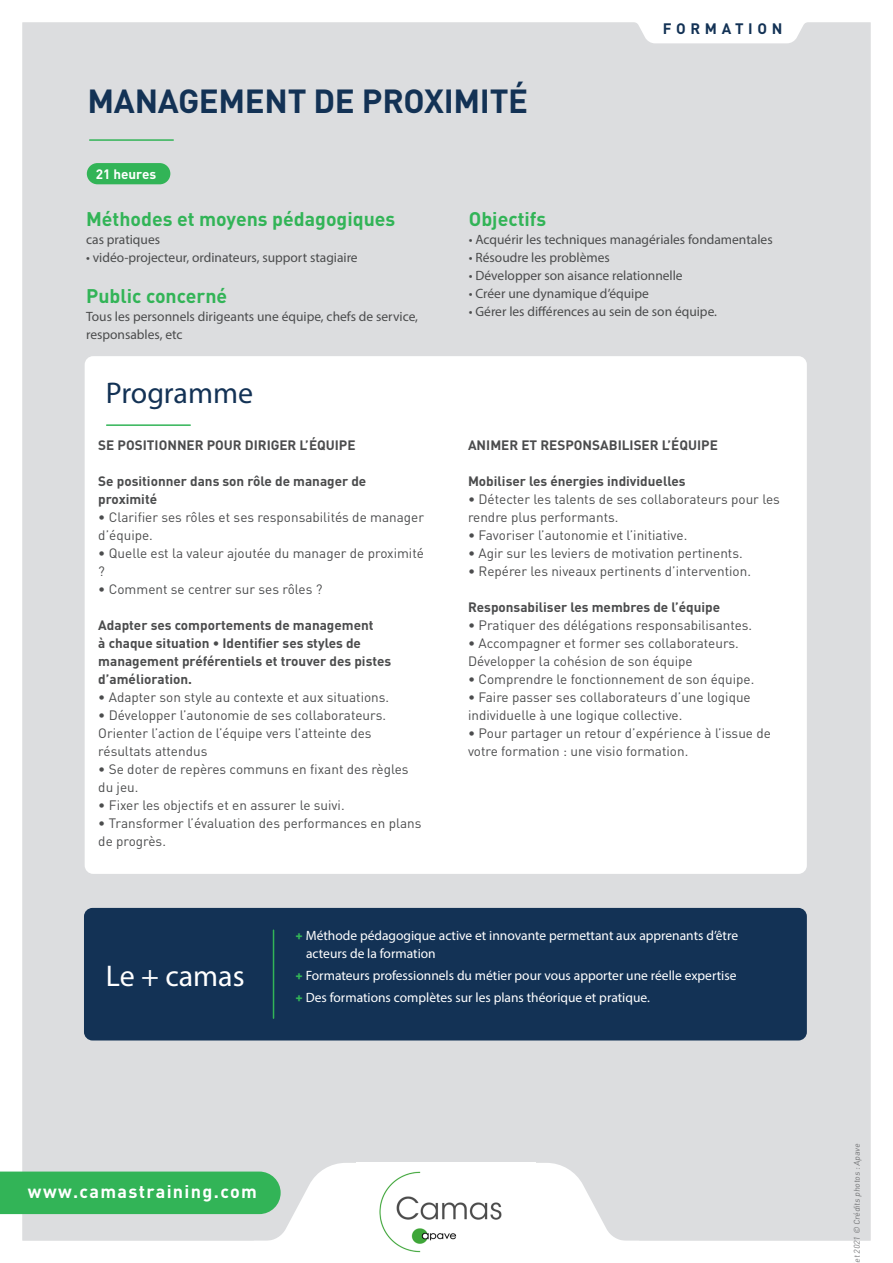
<style>
.page{position:relative;width:893px;height:1263px;background:#fff}
.page>*{position:absolute;margin:0;border:0;box-sizing:border-box;transform-origin:0 0}
.t1{font:700 33px "DIN Pro";letter-spacing:-.01em;color:#133255}
.t2{font:30px "Myriad Pro";letter-spacing:-.005em;color:#133255}
.t3{font:30px "Myriad Pro";color:#fff}
.t4{font:700 19.5px "DIN Pro";color:#32b457}
.t5{font:700 18px "DIN Pro";letter-spacing:.075em;color:#fff}
.t6{font:700 15px "DIN Pro";letter-spacing:.31em;color:#133255}
.t7{font:13.5px/18px "DIN Pro";color:#4b4c4d}
.t8{font:700 13.5px/18px "DIN Pro";color:#4b4c4d}
.t9{font:13.5px/18px "Myriad Pro";color:#4b4c4d}
.t10{font:13.5px/18px "Myriad Pro";color:#fff}
.t11{font:700 13.5px "DIN Pro";color:#fff}
.t12{font:8.25px "DIN Pro";color:#57585a}
.s1{font-family:"DIN Pro";font-weight:700;color:#32b457}
</style>
<div class="page">
<div style="left:22px;top:22px;width:849px;height:1219px;background:#dcdddf"></div>
<hr style="left:90px;top:139px;width:83px;height:2px;background:#32b457">
<div style="left:87px;top:163px;width:83px;height:21px;background:#32b457;border-radius:11px"></div>
<svg style="left:629px;top:22px;width:183px;height:21px"></svg>
<div style="left:85px;top:356px;width:722px;height:518px;background:#fff;border-radius:9px"></div>
<div style="left:84px;top:908px;width:723px;height:132px;background:#133255;border-radius:9px"></div>
<hr style="left:107px;top:424px;width:83px;height:2px;background:#32b457">
<hr style="left:273px;top:930px;width:1px;height:88px;background:#32b457">
<svg style="left:0;top:1163px;width:639px;height:78px"></svg>
<img style="left:356px;top:1163px;width:179px;height:90px">
<p class="t1" style="left:88px;top:79px;width:442px">MANAGEMENT DE PROXIMITÉ</p>
<p class="t11" style="left:96px;top:165px;width:62px">21 heures</p>
<p class="t6" style="left:663px;top:18px;width:121px">FORMATION</p>
<p class="t4" style="left:86px;top:205px;width:311px">Méthodes et moyens pédagogiques</p>
<p class="t9" style="left:86px;top:230px;width:76px">cas pratiques</p>
<p class="t9" style="left:86px;top:248px;width:273px">• vidéo-projecteur, ordinateurs, support stagiaire</p>
<p class="t4" style="left:86px;top:283px;width:143px">Public concerné</p>
<p class="t9" style="left:86px;top:307px;width:333px">Tous les personnels dirigeants une équipe, chefs de service, responsables, etc</p>
<p class="t2" style="left:106px;top:375px;width:149px">Programme</p>
<p class="t8" style="left:98px;top:435px;width:259px">SE POSITIONNER POUR DIRIGER L’ÉQUIPE</p>
<p class="t8" style="left:98px;top:471px;width:270px">Se positionner dans son rôle de manager de proximité</p>
<p class="t7" style="left:98px;top:507px;width:327px">• Clarifier ses rôles et ses responsabilités de manager d’équipe.</p>
<p class="t7" style="left:98px;top:543px;width:327px">• Quelle est la valeur ajoutée du manager de proximité ?</p>
<p class="t7" style="left:98px;top:579px;width:226px">• Comment se centrer sur ses rôles ?</p>
<p class="t8" style="left:98px;top:615px;width:294px">Adapter ses comportements de management<br>à chaque situation • Identifier ses styles de management préférentiels et trouver des pistes d’amélioration.</p>
<p class="t7" style="left:98px;top:687px;width:292px">• Adapter son style au contexte et aux situations.</p>
<p class="t7" style="left:98px;top:705px;width:289px">• Développer l’autonomie de ses collaborateurs.</p>
<p class="t7" style="left:98px;top:723px;width:275px">Orienter l’action de l’équipe vers l’atteinte des résultats attendus</p>
<p class="t7" style="left:98px;top:759px;width:312px">• Se doter de repères communs en fixant des règles du jeu.</p>
<p class="t7" style="left:98px;top:795px;width:248px">• Fixer les objectifs et en assurer le suivi.</p>
<p class="t7" style="left:98px;top:813px;width:325px">• Transformer l’évaluation des performances en plans de progrès.</p>
<p class="t4" style="left:469px;top:205px;width:79px">Objectifs</p>
<p class="t9" style="left:469px;top:230px;width:305px">• Acquérir les techniques managériales fondamentales</p>
<p class="t9" style="left:469px;top:248px;width:142px">• Résoudre les problèmes</p>
<p class="t9" style="left:469px;top:266px;width:215px">• Développer son aisance relationnelle</p>
<p class="t9" style="left:469px;top:284px;width:182px">• Créer une dynamique d’équipe</p>
<p class="t9" style="left:469px;top:302px;width:250px">• Gérer les différences au sein de son équipe.</p>
<p class="t8" style="left:468px;top:435px;width:251px">ANIMER ET RESPONSABILISER L’ÉQUIPE</p>
<p class="t8" style="left:468px;top:471px;width:219px">Mobiliser les énergies individuelles</p>
<p class="t7" style="left:468px;top:489px;width:313px">• Détecter les talents de ses collaborateurs pour les</p>
<p class="t7" style="left:468px;top:507px;width:152px">rendre plus performants.</p>
<p class="t7" style="left:468px;top:525px;width:221px">• Favoriser l’autonomie et l’initiative.</p>
<p class="t7" style="left:468px;top:543px;width:276px">• Agir sur les leviers de motivation pertinents.</p>
<p class="t7" style="left:468px;top:561px;width:284px">• Repérer les niveaux pertinents d’intervention.</p>
<p class="t8" style="left:468px;top:597px;width:254px">Responsabiliser les membres de l’équipe</p>
<p class="t7" style="left:468px;top:615px;width:286px">• Pratiquer des délégations responsabilisantes.</p>
<p class="t7" style="left:468px;top:633px;width:272px">• Accompagner et former ses collaborateurs.</p>
<p class="t7" style="left:468px;top:651px;width:226px">Développer la cohésion de son équipe</p>
<p class="t7" style="left:468px;top:669px;width:288px">• Comprendre le fonctionnement de son équipe.</p>
<p class="t7" style="left:468px;top:687px;width:284px">• Faire passer ses collaborateurs d’une logique</p>
<p class="t7" style="left:468px;top:705px;width:216px">individuelle à une logique collective.</p>
<p class="t7" style="left:468px;top:723px;width:304px">• Pour partager un retour d’expérience à l’issue de votre formation : une visio formation.</p>
<p class="t3" style="left:106px;top:957px;width:140px">Le + camas</p>
<p class="t10" style="left:306px;top:926px;width:433px;text-indent:-11px"><span class="s1">+</span> Méthode pédagogique active et innovante permettant aux apprenants d’être acteurs de la formation</p>
<p class="t10" style="left:296px;top:966px;width:442px"><span class="s1">+</span> Formateurs professionnels du métier pour vous apporter une réelle expertise</p>
<p class="t10" style="left:296px;top:988px;width:356px"><span class="s1">+</span> Des formations complètes sur les plans théorique et pratique.</p>
<p class="t5" style="left:28px;top:1180px;width:230px">www.camastraining.com</p>
<p class="t12" style="left:851px;top:1263px;width:122px;rotate:-90deg">et 2021 © Crédits photos : Apave</p>
</div>
